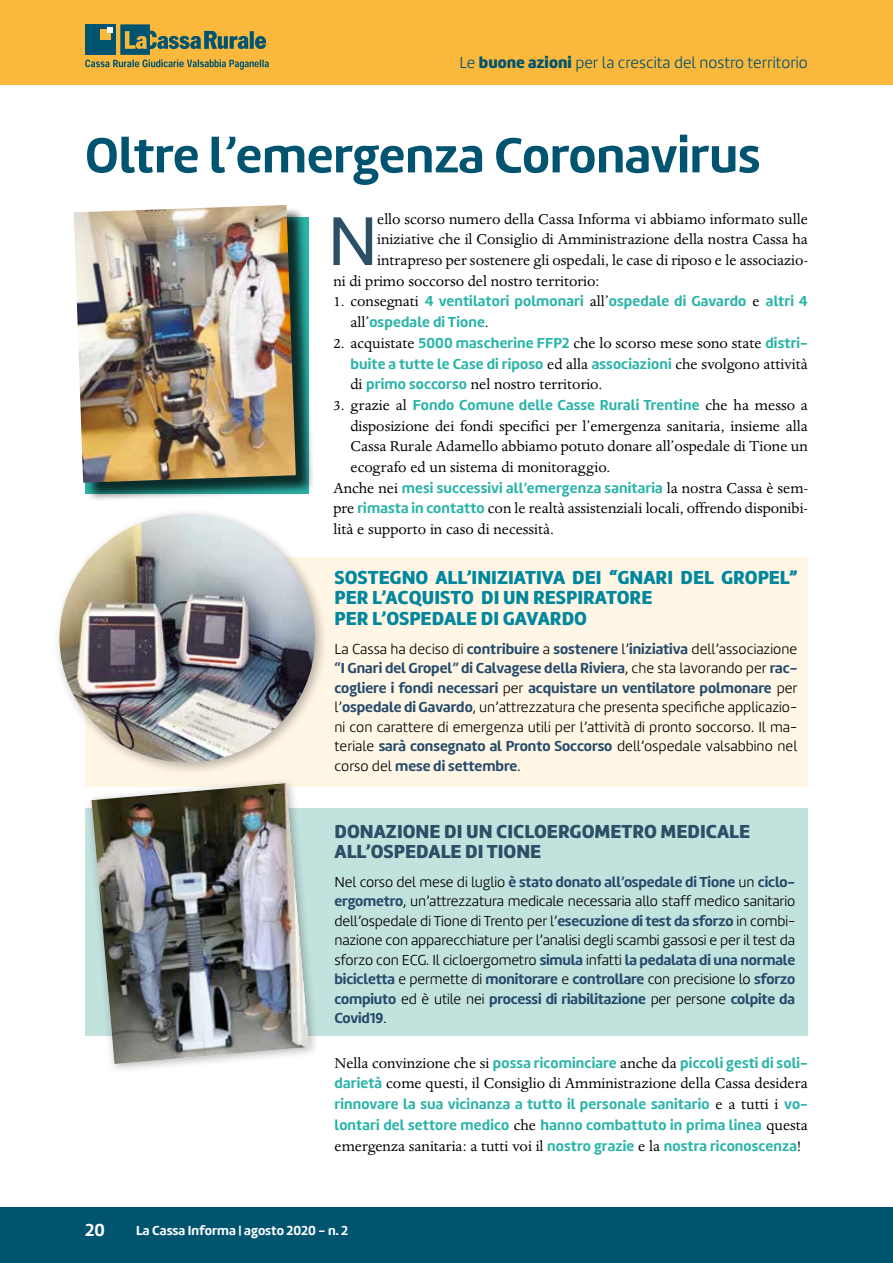
<style>
.page{position:relative;width:893px;height:1263px;background:#fff}
.page>*{position:absolute;margin:0;border:0;box-sizing:border-box;transform-origin:0 0}
.t1{font:71.4px "Marine";color:#2b4f66}
.t2{font:700 51px "Marine";color:#005470}
.t3{font:900 19.5px/20.7px "Marine";color:#00879e}
.t4{font:900 19.5px/20.7px "Marine";color:#2b4f66}
.t5{font:700 18px "Marine";color:#fff}
.t6{font:16.5px/20.7px "Dante MT Std";color:#000;text-align:justify}
.t7{font:300 16.5px "Marine";color:#005470}
.t8{font:300 15px/19.5px "Marine";letter-spacing:-.01em;color:#000;text-align:justify}
.t9{font:700 15px/20.7px "Marine";letter-spacing:.01em;color:#2ab4a9}
.t10{font:700 13.5px "Marine";color:#fff}
.s1{font-weight:900}
.s2{font-family:"Dante MT Std";font-weight:400;font-size:16.5px;color:#000}
.s3{font-family:"Marine";font-weight:700;font-size:15px;color:#2ab4a9}
.s4{font-weight:700;color:#254a6a}
</style>
<div class="page">
<div style="left:0;top:0;width:893px;height:85px;background:#fab83d"></div>
<svg style="left:85px;top:24px;width:184px;height:46px"></svg>
<div style="left:0;top:1207px;width:893px;height:56px;background:#005470"></div>
<div style="left:85px;top:557px;width:723px;height:230px;background:#fff6e6"></div>
<div style="left:76px;top:207px;width:239px;height:295px;background:#000;opacity:.75"></div>
<img style="left:74px;top:205px;width:222px;height:278px">
<div style="left:85px;top:808px;width:723px;height:227px;background:#c2e2de"></div>
<div style="left:85px;top:776px;width:235px;height:298px;background:#000;opacity:.3"></div>
<img style="left:91px;top:783px;width:218px;height:281px">
<div style="left:53px;top:508px;width:275px;height:268px;background:#000;opacity:.3"></div>
<img style="left:60px;top:514px;width:255px;height:248px">
<p class="t7" style="left:459px;top:52px;width:350px">Le <span class="s1">buone azioni</span> per la crescita del nostro territorio</p>
<h2 class="t2" style="left:85px;top:122px;width:677px">Oltre l’emergenza Coronavirus</h2>
<h1 class="t1" style="left:328px;top:196px;width:52px">N</h1>
<p class="t6" style="left:377px;top:208px;width:432px">ello scorso numero della Cassa Informa vi abbiamo informato sulle</p>
<p class="t6" style="left:377px;top:229px;width:432px">iniziative che il Consiglio di Amministrazione della nostra Cassa ha</p>
<p class="t6" style="left:377px;top:250px;width:432px">intrapreso per sostenere gli ospedali, le case di riposo e le associazio-</p>
<p class="t6" style="left:333px;top:271px;width:267px">ni di primo soccorso del nostro territorio:</p>
<p class="t9" style="left:350px;top:291px;width:459px;text-indent:-17px"><span class="s2">1. consegnati</span> 4 ventilatori polmonari <span class="s2">all’</span>ospedale di Gavardo <span class="s2">e</span> altri 4 <span class="s2">all’</span>ospedale di Tione<span class="s2">.</span></p>
<p class="t6" style="left:333px;top:333px;width:476px">2. acquistate <span class="s3">5000 mascherine FFP2</span> che lo scorso mese sono state <span class="s3">distri-</span></p>
<p class="t9" style="left:350px;top:353px;width:459px">buite a tutte le Case di riposo <span class="s2">ed alla</span> associazioni <span class="s2">che svolgono attività</span></p>
<p class="t6" style="left:350px;top:374px;width:253px">di <span class="s3">primo soccorso</span> nel nostro territorio.</p>
<p class="t9" style="left:333px;top:394px;width:476px"><span class="s2">3. grazie al</span> Fondo Comune delle Casse Rurali Trentine <span class="s2">che ha messo a</span></p>
<p class="t6" style="left:350px;top:415px;width:459px">disposizione dei fondi specifici per l’emergenza sanitaria, insieme alla Cassa Rurale Adamello abbiamo potuto donare all’ospedale di Tione un ecografo ed un sistema di monitoraggio.</p>
<p class="t9" style="left:333px;top:477px;width:476px"><span class="s2">Anche nei</span> mesi successivi all’emergenza sanitaria <span class="s2">la nostra Cassa è sem-</span></p>
<p class="t6" style="left:333px;top:498px;width:476px">pre <span class="s3">rimasta in contatto</span> con le realtà assistenziali locali, offrendo disponibi&shy;lità e supporto in caso di necessità.</p>
<h3 class="t3" style="left:334px;top:567px;width:465px">SOSTEGNO ALL’INIZIATIVA DEI “GNARI DEL GROPEL”<br>PER L’ACQUISTO DI UN RESPIRATORE<br>PER L’OSPEDALE DI GAVARDO</h3>
<p class="t8" style="left:334px;top:639px;width:465px">La Cassa ha deciso di <span class="s4">contribuire</span> a <span class="s4">sostenere</span> l’<span class="s4">iniziativa</span> dell’associazione <span class="s4">“I Gnari del Gropel” di Calvagese della Riviera</span>, che sta lavorando per <span class="s4">rac&shy;cogliere i fondi necessari</span> per <span class="s4">acquistare un ventilatore polmonare</span> per l’<span class="s4">ospedale di Gavardo</span>, un’attrezzatura che presenta specifiche applicazio&shy;ni con carattere di emergenza utili per l’attività di pronto soccorso. Il ma&shy;teriale <span class="s4">sarà consegnato al Pronto Soccorso</span> dell’ospedale valsabbino nel corso del <span class="s4">mese di settembre</span>.</p>
<h3 class="t4" style="left:334px;top:821px;width:417px">DONAZIONE DI UN CICLOERGOMETRO MEDICALE<br>ALL’OSPEDALE DI TIONE</h3>
<p class="t8" style="left:334px;top:872px;width:462px">Nel corso del mese di luglio <span class="s4">è stato donato all’ospedale di Tione</span> un <span class="s4">ciclo&shy;ergometro</span>, un’attrezzatura medicale necessaria allo staff medico sanitario dell’ospedale di Tione di Trento per l’<span class="s4">esecuzione di test da sforzo</span> in combi&shy;nazione con apparecchiature per l’analisi degli scambi gassosi e per il test da sforzo con ECG. Il cicloergometro <span class="s4">simula</span> infatti <span class="s4">la pedalata di una normale bicicletta</span> e permette di <span class="s4">monitorare</span> e <span class="s4">controllare</span> con precisione lo <span class="s4">sforzo compiuto</span> ed è utile nei <span class="s4">processi di riabilitazione</span> per persone <span class="s4">colpite da Covid19</span>.</p>
<p class="t9" style="left:334px;top:1052px;width:475px"><span class="s2">Nella convinzione che si</span> possa ricominciare <span class="s2">anche da</span> piccoli gesti di soli-</p>
<p class="t6" style="left:334px;top:1073px;width:475px"><span class="s3">darietà</span> come questi, il Consiglio di Amministrazione della Cassa desidera</p>
<p class="t9" style="left:334px;top:1093px;width:475px">rinnovare la sua vicinanza a tutto il personale sanitario <span class="s2">e a tutti i</span> vo&shy;lontari del settore medico <span class="s2">che</span> hanno combattuto in prima linea <span class="s2">questa</span></p>
<p class="t6" style="left:334px;top:1135px;width:468px">emergenza sanitaria: a tutti voi il <span class="s3">nostro grazie</span> e la <span class="s3">nostra riconoscenza</span>!</p>
<p class="t5" style="left:85px;top:1218px;width:21px">20</p>
<p class="t10" style="left:136px;top:1222px;width:214px">La Cassa Informa | agosto 2020 - n. 2</p>
</div>
